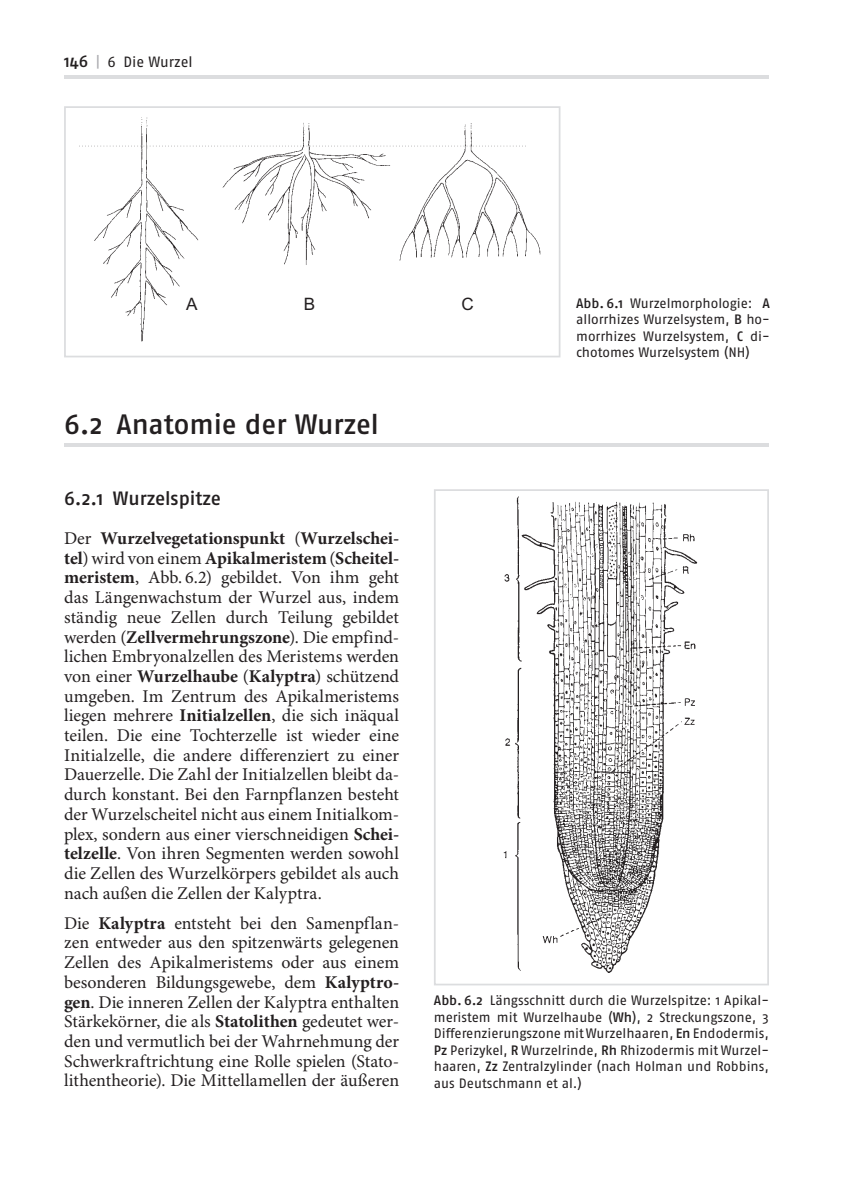
<style>
.page{position:relative;width:843px;height:1190px;background:#fff}
.page>*{position:absolute;margin:0;border:0;box-sizing:border-box;transform-origin:0 0}
.t1{font:28px "Fago No Med";color:#231f20}
.t2{font:19.25px "Fago No Med";color:#231f20}
.t3{font:17.85px/19.8px "Minion Pro";letter-spacing:-.005em;color:#231f20;text-align:justify}
.t4{font:17.15px "Arial";color:#231f20}
.t5{font:14.88px "Fago No";letter-spacing:-.005em;color:#231f20}
.t6{font:13.65px/16.6px "Fago No";color:#231f20;text-align:justify}
.s1{font-family:"Fago No Med";font-size:16.62px}
.s2{color:#a8a9ad}
.s3{font-family:"Fago No Med"}
.s4{font-weight:700}
</style>
<div class="page">
<hr style="left:64px;top:75px;width:704px;height:3px;background:#dcdddf">
<svg style="left:64px;top:106px;width:496px;height:251px"></svg>
<hr style="left:64px;top:443px;width:704px;height:4px;background:#dcdddf">
<svg style="left:434px;top:489px;width:334px;height:496px"></svg>
<p class="t5" style="left:64px;top:54px;width:130px"><span class="s1">146</span> <span class="s2">|</span> 6 Die Wurzel</p>
<p class="t4" style="left:186px;top:293px;width:13px">A</p>
<p class="t4" style="left:303px;top:293px;width:13px">B</p>
<p class="t4" style="left:461px;top:293px;width:14px">C</p>
<p class="t6" style="left:576px;top:294px;width:195px"><span class="s3">Abb. 6.1</span> Wurzelmorphologie: <span class="s3">A </span>allorrhizes Wurzelsystem, <span class="s3">B</span> ho‑ morrhizes Wurzelsystem, <span class="s3">C</span> di‑ chotomes Wurzelsystem (NH)</p>
<h1 class="t1" style="left:64px;top:408px;width:316px">6.2 Anatomie der Wurzel</h1>
<p class="t2" style="left:64px;top:487px;width:158px">6.2.1 Wurzelspitze</p>
<p class="t3" style="left:64px;top:529px;width:336px">Der <span class="s4">Wurzelvegetationspunkt</span> (<span class="s4">Wurzelschei&shy;tel</span>) wird von einem <span class="s4">Apikalmeristem</span> (<span class="s4">Scheitel&shy;meristem</span>, Abb. 6.2) gebildet. Von ihm geht das Längenwachstum der Wurzel aus, indem ständig neue Zellen durch Teilung gebildet werden (<span class="s4">Zellvermehrungszone</span>). Die empfind&shy;lichen Embryonalzellen des Meristems werden von einer <span class="s4">Wurzelhaube</span> (<span class="s4">Kalyptra</span>) schützend umgeben. Im Zentrum des Apikalmeristems liegen mehrere <span class="s4">Initialzellen</span>, die sich inäqual teilen. Die eine Tochterzelle ist wieder eine Initialzelle, die andere differenziert zu einer Dauerzelle. Die Zahl der Initialzellen bleibt da&shy;durch konstant. Bei den Farnpflanzen besteht der Wurzelscheitel nicht aus einem Initialkom&shy;plex, sondern aus einer vierschneidigen <span class="s4">Schei&shy;telzelle</span>. Von ihren Segmenten werden sowohl die Zellen des Wurzelkörpers gebildet als auch nach außen die Zellen der Kalyptra.</p>
<p class="t3" style="left:64px;top:914px;width:336px">Die <span class="s4">Kalyptra</span> entsteht bei den Samenpflan&shy;zen entweder aus den spitzenwärts gelegenen Zellen des Apikalmeristems oder aus einem besonderen Bildungsgewebe, dem <span class="s4">Kalyptro&shy;gen</span>. Die inneren Zellen der Kalyptra enthalten Stärkekörner, die als <span class="s4">Statolithen</span> gedeutet wer&shy;den und vermutlich bei der Wahrnehmung der Schwerkraftrichtung eine Rolle spielen (Stato&shy;lithentheorie). Die Mittellamellen der äußeren</p>
<p class="t6" style="left:434px;top:991px;width:336px"><span class="s3">Abb. 6.2</span> Längsschnitt durch die Wurzelspitze: 1 Apikal‑ meristem mit Wurzelhaube (<span class="s3">Wh</span>), 2 Streckungszone, 3<br>Differenzierungszone mit Wurzelhaaren, <span class="s3">En</span> Endodermis, <span class="s3">Pz</span> Perizykel, <span class="s3">R</span> Wurzelrinde, <span class="s3">Rh</span> Rhizodermis mit Wurzel‑ haaren, <span class="s3">Zz</span> Zentralzylinder (nach Holman und Robbins, aus Deutschmann et al.)</p>
</div>
